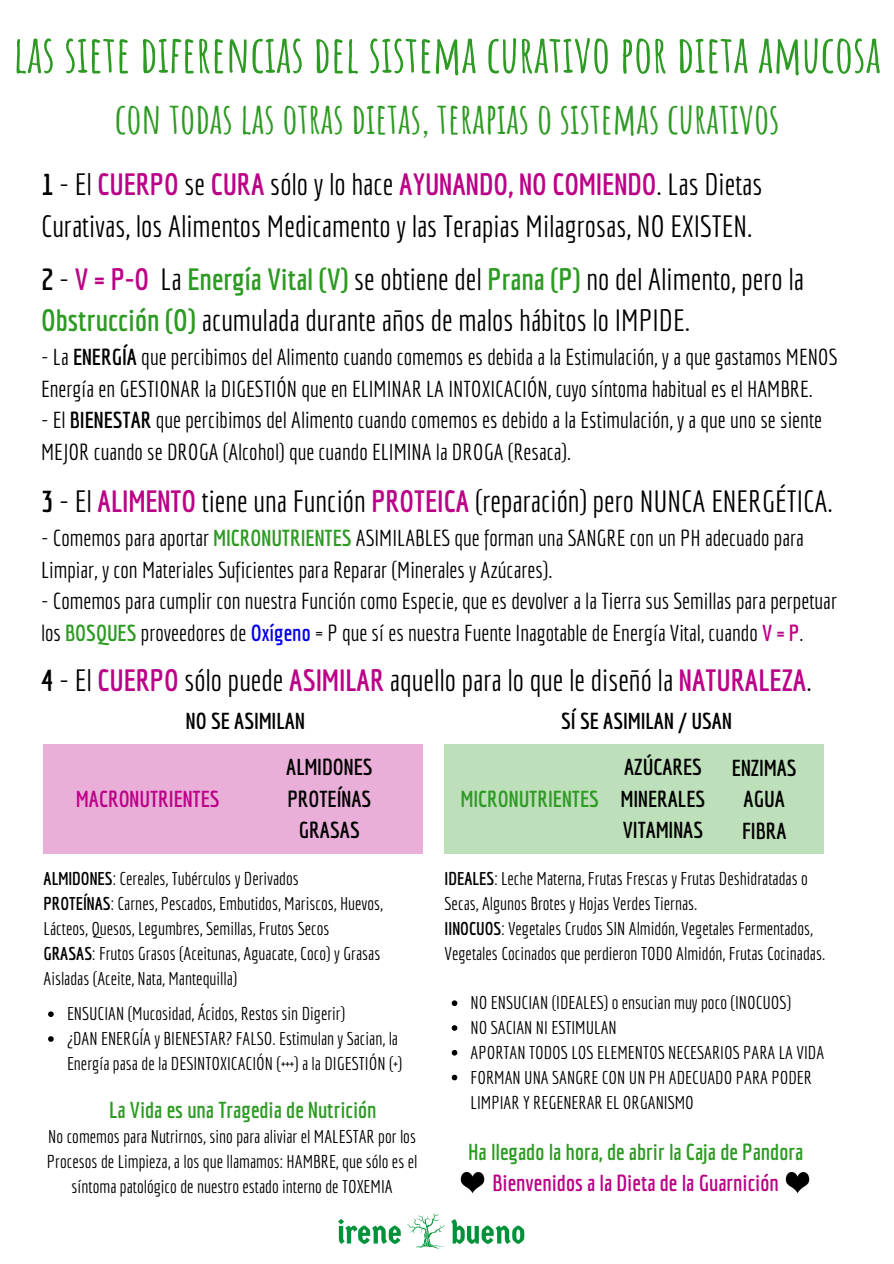
<style>
.page{position:relative;width:894px;height:1264px;background:#fff}
.page>*{position:absolute;margin:0;border:0;box-sizing:border-box;transform-origin:0 0}
.t1{font:700 51px "Amatic SC";color:#2d9a23}
.t2{font:700 42px "Amatic SC";color:#2d9a23}
.t3{font:30px/41.7px "Economica";color:#000}
.t4{font:22.5px/31.5px "Economica";color:#000}
.t5{font:700 22.5px/31.5px "Economica";color:#000;text-align:center}
.t6{font:700 22.5px "Economica";color:#2d9a23}
.t7{font:700 22.5px "Economica";color:#bb0287}
.t8{font:18px/24.8px "Economica";color:#000}
.s1{font-weight:700}
.s2{font-weight:700;color:#bb0287}
.s3{font-weight:700;color:#2d9a23}
.s4{font-weight:700;color:#0600e7}
</style>
<div class="page">
<div style="left:44px;top:744px;width:379px;height:109px;background:#e9afd9"></div>
<div style="left:444px;top:744px;width:379px;height:109px;background:#bddfb9"></div>
<img style="left:460px;top:1172px;width:25px;height:21px">
<img style="left:785px;top:1172px;width:24px;height:21px">
<svg style="left:48px;top:1011px;width:6px;height:6px"></svg>
<svg style="left:48px;top:1036px;width:6px;height:5px"></svg>
<svg style="left:451px;top:1000px;width:6px;height:6px"></svg>
<svg style="left:451px;top:1025px;width:6px;height:5px"></svg>
<svg style="left:451px;top:1050px;width:6px;height:5px"></svg>
<svg style="left:451px;top:1074px;width:6px;height:6px"></svg>
<img style="left:338px;top:1213px;width:187px;height:36px">
<h1 class="t1" style="left:13px;top:21px;width:868px">LAS SIETE DIFERENCIAS DEL SISTEMA CURATIVO POR DIETA AMUCOSA</h1>
<h2 class="t2" style="left:115px;top:91px;width:666px">CON TODAS LAS OTRAS DIETAS, TERAPIAS O SISTEMAS CURATIVOS</h2>
<h3 class="t3" style="left:41px;top:163px;width:722px"><span class="s1">1</span> - El <span class="s2">CUERPO</span> se <span class="s2">CURA</span> sólo y lo hace <span class="s2">AYUNANDO, NO COMIENDO</span>. Las Dietas<br>Curativas, los Alimentos Medicamento y las Terapias Milagrosas, NO EXISTEN.</h3>
<h3 class="t3" style="left:41px;top:258px;width:764px"><span class="s1">2</span> - <span class="s2">V = P-O</span> La <span class="s3">Energía Vital (V)</span> se obtiene del <span class="s3">Prana (P)</span> no del Alimento, pero la<br><span class="s3">Obstrucción (O)</span> acumulada durante años de malos hábitos lo IMPIDE.</h3>
<p class="t4" style="left:41px;top:341px;width:797px">- La <span class="s1">ENERGÍA</span> que percibimos del Alimento cuando comemos es debida a la Estimulación, y a que gastamos MENOS<br>Energía en GESTIONAR la DIGESTIÓN que en ELIMINAR LA INTOXICACIÓN, cuyo síntoma habitual es el HAMBRE.</p>
<p class="t4" style="left:41px;top:404px;width:782px">- El <span class="s1">BIENESTAR</span> que percibimos del Alimento cuando comemos es debido a la Estimulación, y a que uno se siente<br>MEJOR cuando se DROGA (Alcohol) que cuando ELIMINA la DROGA (Resaca).</p>
<h3 class="t3" style="left:41px;top:480px;width:793px"><span class="s1">3</span> - El <span class="s2">ALIMENTO</span> tiene una Función <span class="s2">PROTEICA</span> (reparación) pero NUNCA ENERGÉTICA.</h3>
<p class="t4" style="left:41px;top:522px;width:764px">- Comemos para aportar <span class="s3">MICRONUTRIENTES</span> ASIMILABLES que forman una SANGRE con un PH adecuado para<br>Limpiar, y con Materiales Suficientes para Reparar (Minerales y Azúcares).</p>
<p class="t4" style="left:41px;top:585px;width:797px">- Comemos para cumplir con nuestra Función como Especie, que es devolver a la Tierra sus Semillas para perpetuar los <span class="s3">BOSQUES</span> proveedores de <span class="s4">Oxígeno</span> = P que sí es nuestra Fuente Inagotable de Energía Vital, cuando <span class="s2">V = P</span>.</p>
<h3 class="t3" style="left:41px;top:659px;width:772px"><span class="s1">4</span> - El <span class="s2">CUERPO</span> sólo puede <span class="s2">ASIMILAR</span> aquello para lo que le diseñó la <span class="s2">NATURALEZA</span>.</h3>
<p class="t5" style="left:186px;top:705px;width:120px">NO SE ASIMILAN</p>
<p class="t5" style="left:561px;top:705px;width:172px">SÍ SE ASIMILAN / USAN</p>
<p class="t7" style="left:76px;top:785px;width:145px">MACRONUTRIENTES</p>
<p class="t5" style="left:286px;top:751px;width:88px">ALMIDONES<br>PROTEÍNAS<br>GRASAS</p>
<p class="t8" style="left:44px;top:866px;width:341px"><span class="s1">ALMIDONES</span>: Cereales, Tubérculos y Derivados<br><span class="s1">PROTEÍNAS</span>: Carnes, Pescados, Embutidos, Mariscos, Huevos, Lácteos, Quesos, Legumbres, Semillas, Frutos Secos <span class="s1">GRASAS</span>: Frutos Grasos (Aceitunas, Aguacate, Coco) y Grasas Aisladas (Aceite, Nata, Mantequilla)</p>
<p class="t8" style="left:67px;top:1001px;width:337px">ENSUCIAN (Mucosidad, Ácidos, Restos sin Digerir)<br>¿DAN ENERGÍA y BIENESTAR? FALSO. Estimulan y Sacian, la<br>Energía pasa de la DESINTOXICACIÓN (+++) a la DIGESTIÓN (+)</p>
<p class="t6" style="left:109px;top:1096px;width:269px">La Vida es una Tragedia de Nutrición</p>
<p class="t8" style="left:47px;top:1124px;width:372px;text-align:center">No comemos para Nutrirnos, sino para aliviar el MALESTAR por los<br>Procesos de Limpieza, a los que llamamos: HAMBRE, que sólo es el síntoma patológico de nuestro estado interno de TOXEMIA</p>
<p class="t5" style="left:620px;top:750px;width:86px;text-align:left">AZÚCARES<br>MINERALES<br>VITAMINAS</p>
<p class="t5" style="left:731px;top:751px;width:66px">ENZIMAS<br>AGUA<br>FIBRA</p>
<p class="t8" style="left:444px;top:866px;width:382px"><span class="s1">IDEALES</span>: Leche Materna, Frutas Frescas y Frutas Deshidratadas o Secas, Algunos Brotes y Hojas Verdes Tiernas.<br><span class="s1">IINOCUOS</span>: Vegetales Crudos SIN Almidón, Vegetales Fermentados, Vegetales Cocinados que perdieron TODO Almidón, Frutas Cocinadas.</p>
<p class="t8" style="left:470px;top:990px;width:355px">NO ENSUCIAN (IDEALES) o ensucian muy poco (INOCUOS)<br>NO SACIAN NI ESTIMULAN<br>APORTAN TODOS LOS ELEMENTOS NECESARIOS PARA LA VIDA FORMAN UNA SANGRE CON UN PH ADECUADO PARA PODER LIMPIAR Y REGENERAR EL ORGANISMO</p>
<p class="t6" style="left:460px;top:785px;width:139px">MICRONUTRIENTES</p>
<p class="t6" style="left:468px;top:1138px;width:336px">Ha llegado la hora, de abrir la Caja de Pandora</p>
<p class="t7" style="left:492px;top:1169px;width:287px">Bienvenidos a la Dieta de la Guarnición</p>
</div>
